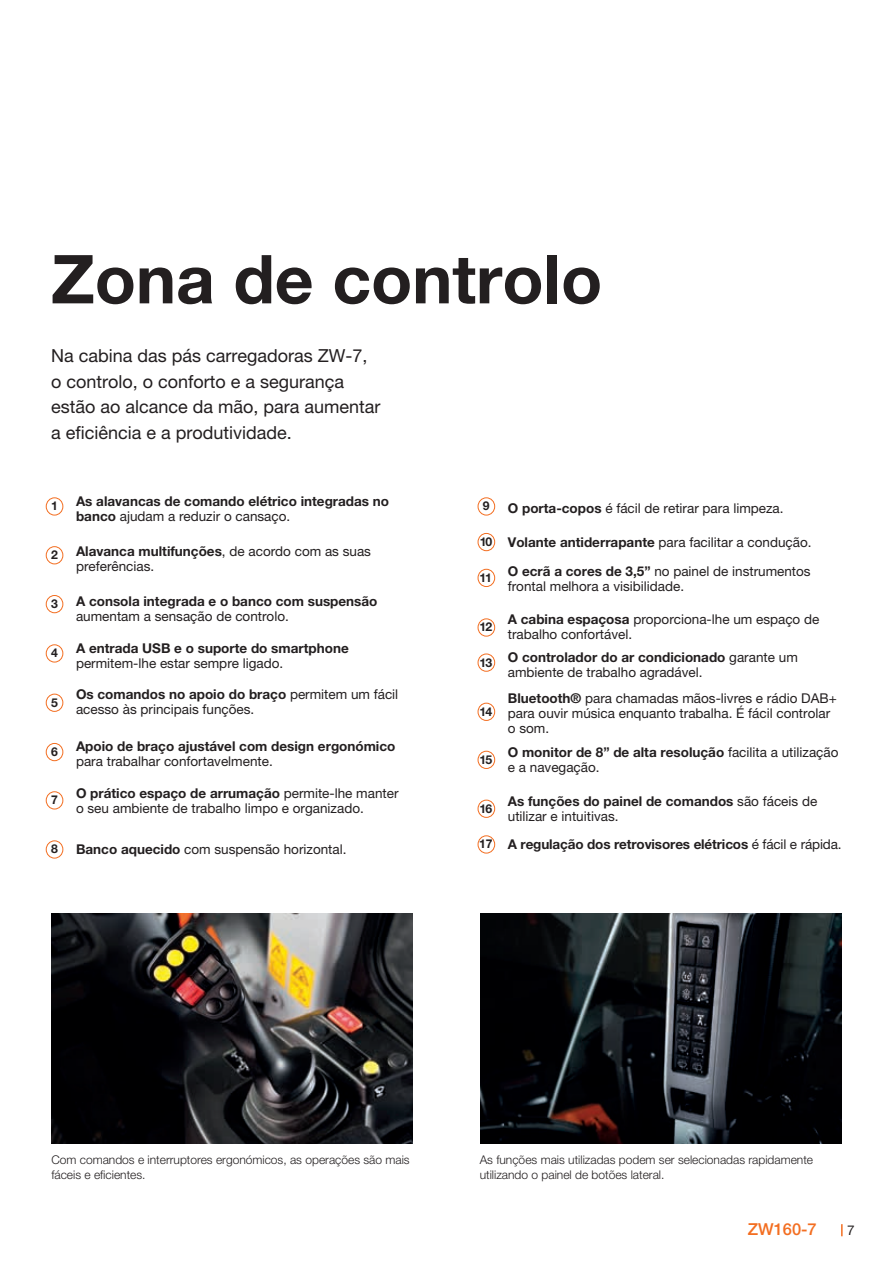
<style>
.page{position:relative;width:893px;height:1263px;background:#fff}
.page>*{position:absolute;margin:0;border:0;box-sizing:border-box;transform-origin:0 0}
.t1{font:700 67.5px "Helvetica Neue LT Pro";color:#231f20}
.t2{font:18px/25.5px "Helvetica Neue LT Pro";color:#231f20}
.t3{font:500 16.5px "Helvetica Neue LT Pro";color:#f36e21}
.t4{font:13.5px/15px "Helvetica Neue LT Pro";color:#231f20}
.t5{font:700 13.5px/15px "Helvetica Neue LT Pro";color:#231f20}
.t6{font:700 12.15px "Helvetica Neue LT Pro";letter-spacing:-.06em;color:#231f20}
.t7{font:300 12px/15px "Helvetica Neue LT Pro";color:#231f20}
.s1{font-weight:400}
.s2{font-weight:700}
</style>
<div class="page">
<svg style="left:841px;top:1224px;width:2px;height:12px"></svg>
<img style="left:480px;top:913px;width:362px;height:230px">
<img style="left:51px;top:913px;width:361px;height:230px">
<div style="left:46px;top:497px;width:17px;height:18px;border:1px solid #f36e21;border-radius:50%"></div>
<div style="left:46px;top:644px;width:17px;height:18px;border:1px solid #f36e21;border-radius:50%"></div>
<div style="left:46px;top:694px;width:17px;height:18px;border:1px solid #f36e21;border-radius:50%"></div>
<div style="left:46px;top:791px;width:17px;height:18px;border:1px solid #f36e21;border-radius:50%"></div>
<div style="left:46px;top:840px;width:17px;height:18px;border:1px solid #f36e21;border-radius:50%"></div>
<div style="left:46px;top:743px;width:17px;height:18px;border:1px solid #f36e21;border-radius:50%"></div>
<div style="left:46px;top:546px;width:17px;height:18px;border:1px solid #f36e21;border-radius:50%"></div>
<div style="left:46px;top:595px;width:17px;height:18px;border:1px solid #f36e21;border-radius:50%"></div>
<div style="left:478px;top:533px;width:17px;height:18px;border:1px solid #f36e21;border-radius:50%"></div>
<div style="left:478px;top:569px;width:17px;height:18px;border:1px solid #f36e21;border-radius:50%"></div>
<div style="left:478px;top:618px;width:17px;height:18px;border:1px solid #f36e21;border-radius:50%"></div>
<div style="left:478px;top:654px;width:17px;height:18px;border:1px solid #f36e21;border-radius:50%"></div>
<div style="left:478px;top:703px;width:17px;height:18px;border:1px solid #f36e21;border-radius:50%"></div>
<div style="left:478px;top:751px;width:17px;height:18px;border:1px solid #f36e21;border-radius:50%"></div>
<div style="left:478px;top:800px;width:17px;height:18px;border:1px solid #f36e21;border-radius:50%"></div>
<div style="left:478px;top:835px;width:17px;height:18px;border:1px solid #f36e21;border-radius:50%"></div>
<div style="left:478px;top:497px;width:17px;height:18px;border:1px solid #f36e21;border-radius:50%"></div>
<h1 class="t1" style="left:51px;top:238px;width:553px">Zona de controlo</h1>
<h2 class="t2" style="left:51px;top:343px;width:331px">Na cabina das pás carregadoras ZW-7, o controlo, o conforto e a segurança estão ao alcance da mão, para aumentar a eficiência e a produtividade.</h2>
<p class="t6" style="left:51px;top:498px;width:8px">1</p>
<p class="t6" style="left:51px;top:547px;width:8px">2</p>
<p class="t6" style="left:51px;top:596px;width:8px">3</p>
<p class="t6" style="left:51px;top:645px;width:8px">4</p>
<p class="t6" style="left:51px;top:695px;width:8px">5</p>
<p class="t6" style="left:51px;top:744px;width:8px">6</p>
<p class="t6" style="left:51px;top:792px;width:8px">7</p>
<p class="t6" style="left:51px;top:841px;width:8px">8</p>
<p class="t5" style="left:76px;top:493px;width:315px">As alavancas de comando elétrico integradas no banco <span class="s1">ajudam a reduzir o cansaço.</span></p>
<p class="t4" style="left:76px;top:544px;width:297px"><span class="s2">Alavanca multifunções</span>, de acordo com as suas preferências.</p>
<p class="t5" style="left:76px;top:593px;width:303px">A consola integrada e o banco com suspensão</p>
<p class="t4" style="left:76px;top:608px;width:214px">aumentam a sensação de controlo.</p>
<p class="t5" style="left:76px;top:640px;width:274px">A entrada USB e o suporte do smartphone</p>
<p class="t4" style="left:76px;top:656px;width:209px">permitem‑lhe estar sempre ligado.</p>
<p class="t4" style="left:76px;top:687px;width:324px"><span class="s2">Os comandos no apoio do braço</span> permitem um fácil acesso às principais funções.</p>
<p class="t5" style="left:76px;top:739px;width:321px">Apoio de braço ajustável com design ergonómico</p>
<p class="t4" style="left:76px;top:754px;width:198px">para trabalhar confortavelmente.</p>
<p class="t4" style="left:76px;top:785px;width:324px"><span class="s2">O prático espaço de arrumação</span> permite-lhe manter o seu ambiente de trabalho limpo e organizado.</p>
<p class="t4" style="left:76px;top:842px;width:272px"><span class="s2">Banco aquecido</span> com suspensão horizontal.</p>
<p class="t6" style="left:483px;top:498px;width:8px">9</p>
<p class="t6" style="left:480px;top:534px;width:14px">10</p>
<p class="t6" style="left:480px;top:570px;width:14px">11</p>
<p class="t6" style="left:479px;top:620px;width:14px">12</p>
<p class="t6" style="left:479px;top:655px;width:14px">13</p>
<p class="t6" style="left:479px;top:704px;width:14px">14</p>
<p class="t6" style="left:479px;top:752px;width:14px">15</p>
<p class="t6" style="left:479px;top:801px;width:14px">16</p>
<p class="t6" style="left:479px;top:836px;width:15px">17</p>
<p class="t4" style="left:508px;top:500px;width:277px"><span class="s2">O porta-copos</span> é fácil de retirar para limpeza.</p>
<p class="t4" style="left:508px;top:527px;width:305px;line-height:29.5px"><span class="s2">Volante antiderrapante</span> para facilitar a condução.<br><span class="s2">O ecrã a cores de 3,5”</span> no painel de instrumentos</p>
<p class="t4" style="left:508px;top:579px;width:178px">frontal melhora a visibilidade.</p>
<p class="t4" style="left:508px;top:611px;width:313px"><span class="s2">A cabina espaçosa</span> proporciona-lhe um espaço de trabalho confortável.</p>
<p class="t4" style="left:508px;top:649px;width:291px"><span class="s2">O controlador do ar condicionado</span> garante um ambiente de trabalho agradável.</p>
<p class="t4" style="left:508px;top:691px;width:330px"><span class="s2">Bluetooth®</span> para chamadas mãos-livres e rádio DAB+ para ouvir música enquanto trabalha. É fácil controlar o som.</p>
<p class="t4" style="left:508px;top:744px;width:332px"><span class="s2">O monitor de 8” de alta resolução</span> facilita a utilização e a navegação.</p>
<p class="t4" style="left:508px;top:793px;width:311px"><span class="s2">As funções do painel de comandos</span> são fáceis de utilizar e intuitivas.</p>
<p class="t5" style="left:508px;top:836px;width:335px">A regulação dos retrovisores elétricos <span class="s1">é fácil e rápida.</span></p>
<p class="t7" style="left:51px;top:1152px;width:360px">Com comandos e interruptores ergonómicos, as operações são mais fáceis e eficientes.</p>
<p class="t7" style="left:480px;top:1152px;width:335px">As funções mais utilizadas podem ser selecionadas rapidamente utilizando o painel de botões lateral.</p>
<p class="t3" style="left:748px;top:1220px;width:71px">ZW160-7</p>
<p class="t4" style="left:847px;top:1222px;width:9px">7</p>
</div>
